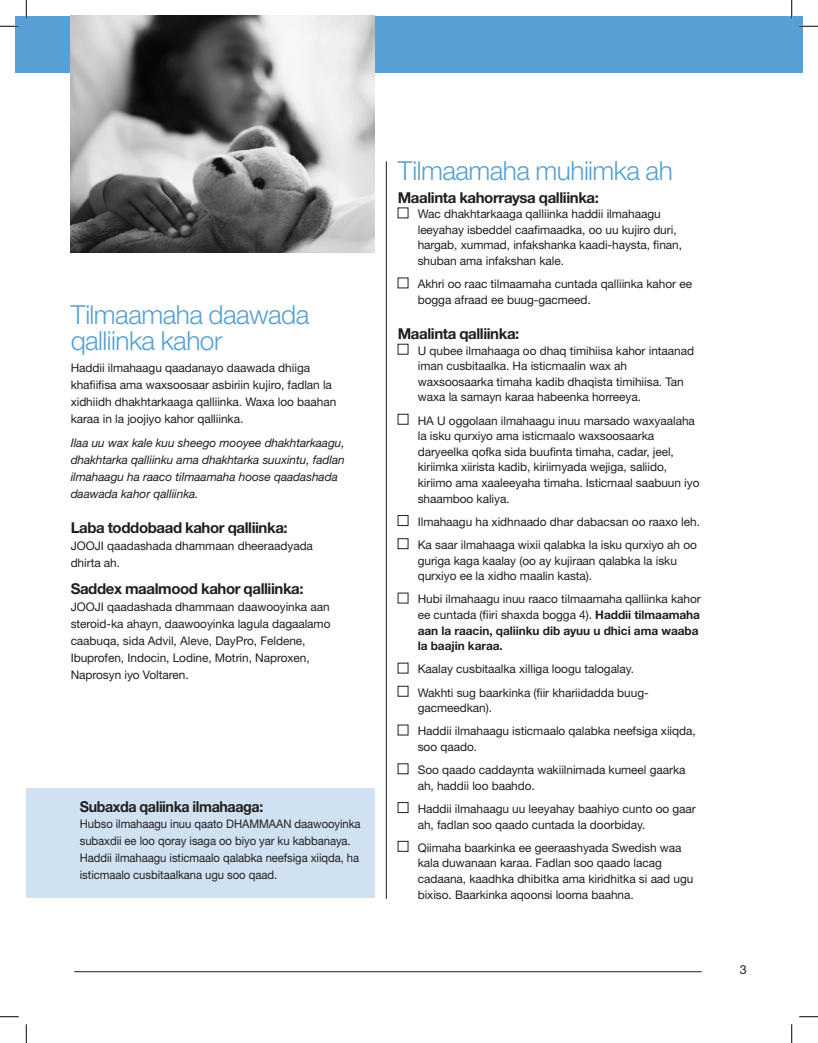
<style>
.page{position:relative;width:818px;height:1043px;background:#fff}
.page>*{position:absolute;margin:0;border:0;box-sizing:border-box;transform-origin:0 0}
._1Subhead_Large{font:300 26.25px/26.2px "Helvetica Neue LT Std";letter-spacing:-.02em;color:#56a0d5}
.SUBHEAD_1{font:700 15px "Helvetica Neue LT Std";letter-spacing:-.025em;color:#231f20}
.SUBHEAD_1-2{font:700 15px "Helvetica Neue LT Std";letter-spacing:-.025em;color:#231f20;scale:.95 1}
.t1{font:12.5px "Helvetica Neue LT Std";color:#231f20}
._2Body_Medium_Box{font:11.88px/15.6px "Helvetica Neue LT Std";letter-spacing:-.005em;color:#231f20}
.BODY_TEXT{font:11.88px/16.9px "Helvetica Neue LT Std";letter-spacing:-.005em;color:#231f20}
.BODY_TEXT-2{font:11.88px/16.9px "Helvetica Neue LT Std";letter-spacing:-.005em;color:#231f20;scale:.95 1}
.BODY_TEXT-3{font:italic 11.88px/16.9px "Helvetica Neue LT Std";letter-spacing:-.005em;color:#231f20}
.s1{font-weight:700}
</style>
<div class="page">
<div style="left:15px;top:16px;width:787px;height:56px;background:#56a0d5"></div>
<hr style="left:74px;top:971px;width:627px;height:1px;background:#231f20">
<hr style="left:386px;top:161px;width:1px;height:738px;background:#231f20">
<div style="left:398px;top:414px;width:10px;height:10px;border:1px solid #231f20"></div>
<div style="left:398px;top:515px;width:10px;height:11px;border:1px solid #231f20"></div>
<div style="left:398px;top:538px;width:10px;height:11px;border:1px solid #231f20"></div>
<div style="left:398px;top:686px;width:10px;height:10px;border:1px solid #231f20"></div>
<div style="left:398px;top:802px;width:10px;height:10px;border:1px solid #231f20"></div>
<div style="left:398px;top:841px;width:10px;height:10px;border:1px solid #231f20"></div>
<div style="left:26px;top:788px;width:349px;height:109px;background:#d0e1f2"></div>
<img style="left:71px;top:15px;width:304px;height:237px">
<svg style="left:0;top:25px;width:19px;height:2px"></svg>
<svg style="left:799px;top:25px;width:19px;height:2px"></svg>
<svg style="left:0;top:1016px;width:19px;height:1px"></svg>
<svg style="left:799px;top:1016px;width:19px;height:1px"></svg>
<svg style="left:25px;top:0;width:2px;height:19px"></svg>
<svg style="left:25px;top:1024px;width:2px;height:18px"></svg>
<svg style="left:791px;top:0;width:1px;height:19px"></svg>
<svg style="left:791px;top:1024px;width:1px;height:18px"></svg>
<p class="_1Subhead_Large" style="left:71px;top:301px;width:240px">Tilmaamaha daawada qalliinka kahor</p>
<p class="BODY_TEXT" style="left:71px;top:359px;width:267px">Haddii ilmahaagu qaadanayo daawada dhiiga khafiifisa ama waxsoosaar asbiriin kujiro, fadlan la xidhiidh dhakhtarkaaga qalliinka. Waxa loo baahan karaa in la joojiyo kahor qalliinka.</p>
<p class="BODY_TEXT-3" style="left:71px;top:434px;width:275px">Ilaa uu wax kale kuu sheego mooyee dhakhtarkaagu, dhakhtarka qalliinku ama dhakhtarka suuxintu, fadlan ilmahaagu ha raaco tilmaamaha hoose qaadashada daawada kahor qalliinka.</p>
<p class="SUBHEAD_1" style="left:71px;top:518px;width:218px">Laba toddobaad kahor qalliinka:</p>
<p class="BODY_TEXT" style="left:71px;top:537px;width:244px">JOOJI qaadashada dhammaan dheeraadyada dhirta ah.</p>
<p class="SUBHEAD_1" style="left:71px;top:579px;width:234px">Saddex maalmood kahor qalliinka:</p>
<p class="BODY_TEXT" style="left:71px;top:598px;width:261px">JOOJI qaadashada dhammaan daawooyinka aan steroid-ka ahayn, daawooyinka lagula dagaalamo caabuqa, sida Advil, Aleve, DayPro, Feldene, Ibuprofen, Indocin, Lodine, Motrin, Naproxen, Naprosyn iyo Voltaren.</p>
<p class="SUBHEAD_1-2" style="left:80px;top:797px;width:195px">Subaxda qaliinka ilmahaaga:</p>
<p class="BODY_TEXT-2" style="left:80px;top:815px;width:297px">Hubso ilmahaagu inuu qaato DHAMMAAN daawooyinka subaxdii ee loo qoray isaga oo biyo yar ku kabbanaya.<br>Haddii ilmahaagu isticmaalo qalabka neefsiga xiiqda, ha isticmaalo cusbitaalkana ugu soo qaad.</p>
<p class="_1Subhead_Large" style="left:398px;top:157px;width:276px">Tilmaamaha muhiimka ah</p>
<p class="SUBHEAD_1" style="left:398px;top:188px;width:203px">Maalinta kahorraysa qalliinka:</p>
<p class="_2Body_Medium_Box" style="left:417px;top:206px;width:266px">Wac dhakhtarkaaga qalliinka haddii ilmahaagu leeyahay isbeddel caafimaadka, oo uu kujiro duri, hargab, xummad, infakshanka kaadi-haysta, finan, shuban ama infakshan kale.</p>
<p class="_2Body_Medium_Box" style="left:417px;top:276px;width:276px">Akhri oo raac tilmaamaha cuntada qalliinka kahor ee bogga afraad ee buug-gacmeed.</p>
<p class="SUBHEAD_1" style="left:398px;top:324px;width:123px">Maalinta qalliinka:</p>
<p class="_2Body_Medium_Box" style="left:417px;top:342px;width:278px">U qubee ilmahaaga oo dhaq timihiisa kahor intaanad iman cusbitaalka. Ha isticmaalin wax ah waxsoosaarka timaha kadib dhaqista timihiisa. Tan waxa la samayn karaa habeenka horreeya.</p>
<p class="_2Body_Medium_Box" style="left:417px;top:412px;width:283px">HA U oggolaan ilmahaagu inuu marsado waxyaalaha la isku qurxiyo ama isticmaalo waxsoosaarka daryeelka qofka sida buufinta timaha, cadar, jeel, kiriimka xiirista kadib, kiriimyada wejiga, saliido, kiriimo ama xaaleeyaha timaha. Isticmaal saabuun iyo shaamboo kaliya.</p>
<p class="_2Body_Medium_Box" style="left:417px;top:513px;width:284px">Ilmahaagu ha xidhnaado dhar dabacsan oo raaxo leh.</p>
<p class="_2Body_Medium_Box" style="left:417px;top:537px;width:281px">Ka saar ilmahaaga wixii qalabka la isku qurxiyo ah oo guriga kaga kaalay (oo ay kujiraan qalabka la isku qurxiyo ee la xidho maalin kasta).</p>
<p class="_2Body_Medium_Box" style="left:417px;top:591px;width:284px">Hubi ilmahaagu inuu raaco tilmaamaha qalliinka kahor ee cuntada (fiiri shaxda bogga 4). <span class="s1">Haddii tilmaamaha aan la raacin, qaliinku dib ayuu u dhici ama waaba la baajin karaa.</span></p>
<p class="_2Body_Medium_Box" style="left:417px;top:661px;width:218px">Kaalay cusbitaalka xilliga loogu talogalay.</p>
<p class="_2Body_Medium_Box" style="left:417px;top:684px;width:232px">Wakhti sug baarkinka (fiir khariidadda buug&shy;gacmeedkan).</p>
<p class="_2Body_Medium_Box" style="left:417px;top:723px;width:279px">Haddii ilmahaagu isticmaalo qalabka neefsiga xiiqda, soo qaado.</p>
<p class="_2Body_Medium_Box" style="left:417px;top:762px;width:269px">Soo qaado caddaynta wakiilnimada kumeel gaarka ah, haddii loo baahdo.</p>
<p class="_2Body_Medium_Box" style="left:417px;top:800px;width:279px">Haddii ilmahaagu uu leeyahay baahiyo cunto oo gaar ah, fadlan soo qaado cuntada la doorbiday.</p>
<p class="_2Body_Medium_Box" style="left:417px;top:839px;width:277px">Qiimaha baarkinka ee geeraashyada Swedish waa kala duwanaan karaa. Fadlan soo qaado lacag cadaana, kaadhka dhibitka ama kiridhitka si aad ugu bixiso. Baarkinka aqoonsi looma baahna.</p>
<p class="t1" style="left:739px;top:962px;width:8px">3</p>
</div>
